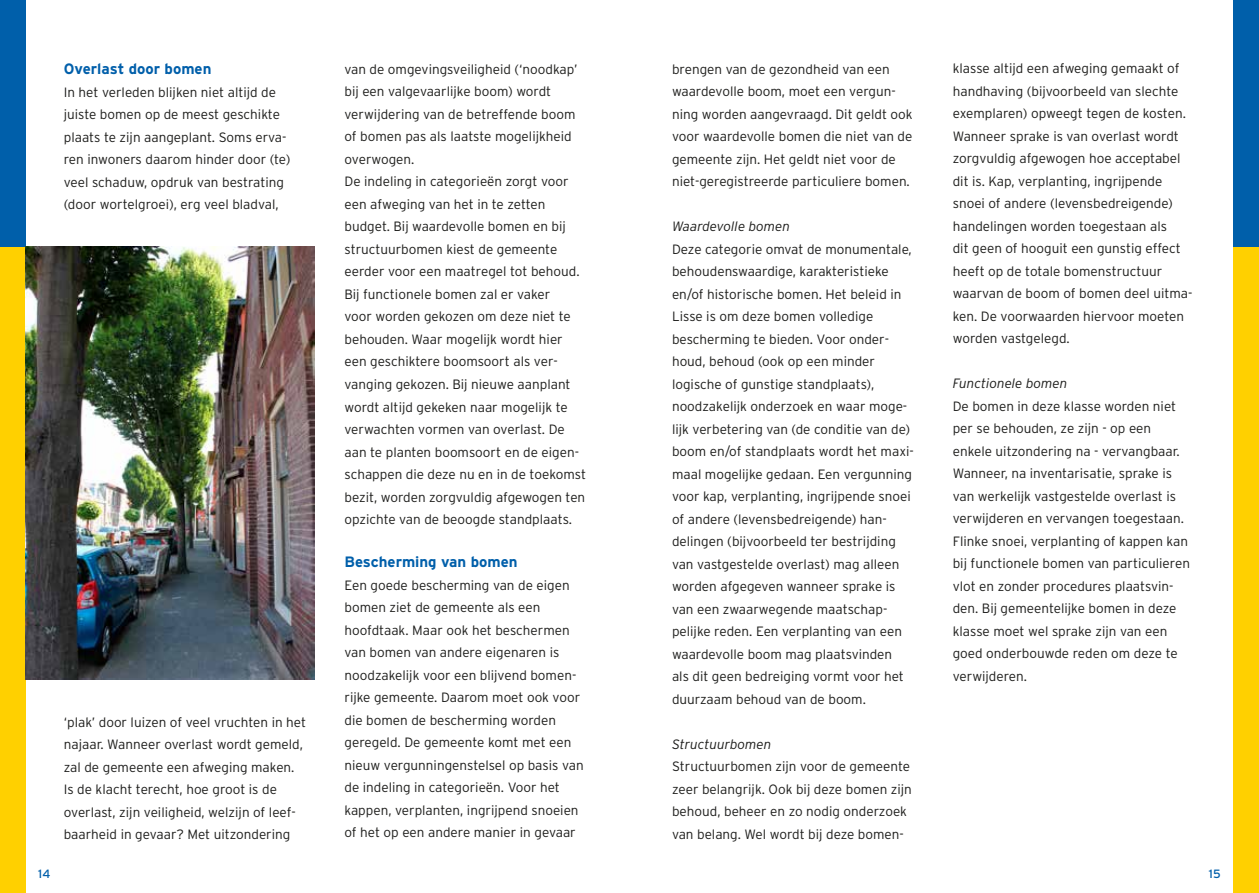
<style>
.page{position:relative;width:1259px;height:893px;background:#fff}
.page>*{position:absolute;margin:0;border:0;box-sizing:border-box;transform-origin:0 0}
.t1{font:700 15px "Interstate";color:#005faa}
.t2{font:300 13.5px/22.5px "Interstate";color:#1d1d1b}
.t3{font:italic 300 13.5px "Interstate";color:#1d1d1b}
.t4{font:12px "Interstate";color:#005faa}
</style>
<div class="page">
<div style="left:0;top:247px;width:26px;height:646px;background:#ffd000"></div>
<div style="left:0;top:0;width:26px;height:247px;background:#005faa"></div>
<div style="left:1233px;top:247px;width:26px;height:646px;background:#ffd000"></div>
<div style="left:1233px;top:0;width:26px;height:247px;background:#005faa"></div>
<img style="left:26px;top:247px;width:289px;height:432px">
<p class="t1" style="left:64px;top:61px;width:149px">Overlast door bomen</p>
<p class="t2" style="left:64px;top:81px;width:228px">In het verleden blijken niet altijd de juiste bomen op de meest geschikte plaats te zijn aangeplant. Soms erva&shy;ren inwoners daarom hinder door (te) veel schaduw, opdruk van bestrating (door wortelgroei), erg veel bladval,</p>
<p class="t2" style="left:64px;top:711px;width:244px">‘plak’ door luizen of veel vruchten in het najaar. Wanneer overlast wordt gemeld, zal de gemeente een afweging maken.<br>Is de klacht terecht, hoe groot is de overlast, zijn veiligheid, welzijn of leef&shy;baarheid in gevaar? Met uitzondering</p>
<p class="t2" style="left:344px;top:58px;width:243px">van de omgevingsveiligheid (‘noodkap’ bij een valgevaarlijke boom) wordt verwijdering van de betreffende boom of bomen pas als laatste mogelijkheid overwogen.<br>De indeling in categorieën zorgt voor een afweging van het in te zetten budget. Bij waardevolle bomen en bij structuurbomen kiest de gemeente eerder voor een maatregel tot behoud.<br>Bij functionele bomen zal er vaker<br>voor worden gekozen om deze niet te behouden. Waar mogelijk wordt hier een geschiktere boomsoort als ver&shy;vanging gekozen. Bij nieuwe aanplant wordt altijd gekeken naar mogelijk te verwachten vormen van overlast. De aan te planten boomsoort en de eigen&shy;schappen die deze nu en in de toekomst bezit, worden zorgvuldig afgewogen ten opzichte van de beoogde standplaats.</p>
<p class="t1" style="left:344px;top:553px;width:174px">Bescherming van bomen</p>
<p class="t2" style="left:344px;top:574px;width:241px">Een goede bescherming van de eigen bomen ziet de gemeente als een hoofdtaak. Maar ook het beschermen van bomen van andere eigenaren is noodzakelijk voor een blijvend bomen&shy;rijke gemeente. Daarom moet ook voor die bomen de bescherming worden geregeld. De gemeente komt met een nieuw vergunningenstelsel op basis van de indeling in categorieën. Voor het kappen, verplanten, ingrijpend snoeien of het op een andere manier in gevaar</p>
<p class="t2" style="left:672px;top:58px;width:242px">brengen van de gezondheid van een waardevolle boom, moet een vergun&shy;ning worden aangevraagd. Dit geldt ook voor waardevolle bomen die niet van de gemeente zijn. Het geldt niet voor de niet-geregistreerde particuliere bomen.</p>
<p class="t3" style="left:672px;top:219px;width:119px">Waardevolle bomen</p>
<p class="t2" style="left:672px;top:238px;width:243px">Deze categorie omvat de monumentale, behoudenswaardige, karakteristieke en/of historische bomen. Het beleid in Lisse is om deze bomen volledige bescherming te bieden. Voor onder&shy;houd, behoud (ook op een minder logische of gunstige standplaats), noodzakelijk onderzoek en waar moge&shy;lijk verbetering van (de conditie van de) boom en/of standplaats wordt het maxi&shy;maal mogelijke gedaan. Een vergunning voor kap, verplanting, ingrijpende snoei of andere (levensbedreigende) han&shy;delingen (bijvoorbeeld ter bestrijding van vastgestelde overlast) mag alleen worden afgegeven wanneer sprake is van een zwaarwegende maatschap&shy;pelijke reden. Een verplanting van een waardevolle boom mag plaatsvinden<br>als dit geen bedreiging vormt voor het duurzaam behoud van de boom.</p>
<p class="t3" style="left:672px;top:736px;width:101px">Structuurbomen</p>
<p class="t2" style="left:672px;top:755px;width:241px">Structuurbomen zijn voor de gemeente zeer belangrijk. Ook bij deze bomen zijn behoud, beheer en zo nodig onderzoek van belang. Wel wordt bij deze bomen-</p>
<p class="t2" style="left:952px;top:57px;width:241px">klasse altijd een afweging gemaakt of handhaving (bijvoorbeeld van slechte exemplaren) opweegt tegen de kosten.<br>Wanneer sprake is van overlast wordt zorgvuldig afgewogen hoe acceptabel dit is. Kap, verplanting, ingrijpende snoei of andere (levensbedreigende) handelingen worden toegestaan als<br>dit geen of hooguit een gunstig effect heeft op de totale bomenstructuur waarvan de boom of bomen deel uitma&shy;ken. De voorwaarden hiervoor moeten worden vastgelegd.</p>
<p class="t3" style="left:952px;top:376px;width:116px">Functionele bomen</p>
<p class="t2" style="left:952px;top:395px;width:239px">De bomen in deze klasse worden niet per se behouden, ze zijn - op een enkele uitzondering na - vervangbaar.<br>Wanneer, na inventarisatie, sprake is van werkelijk vastgestelde overlast is verwijderen en vervangen toegestaan.<br>Flinke snoei, verplanting of kappen kan bij functionele bomen van particulieren vlot en zonder procedures plaatsvin&shy;den. Bij gemeentelijke bomen in deze klasse moet wel sprake zijn van een goed onderbouwde reden om deze te verwijderen.</p>
<p class="t4" style="left:38px;top:867px;width:14px">14</p>
<p class="t4" style="left:1209px;top:867px;width:13px">15</p>
</div>
